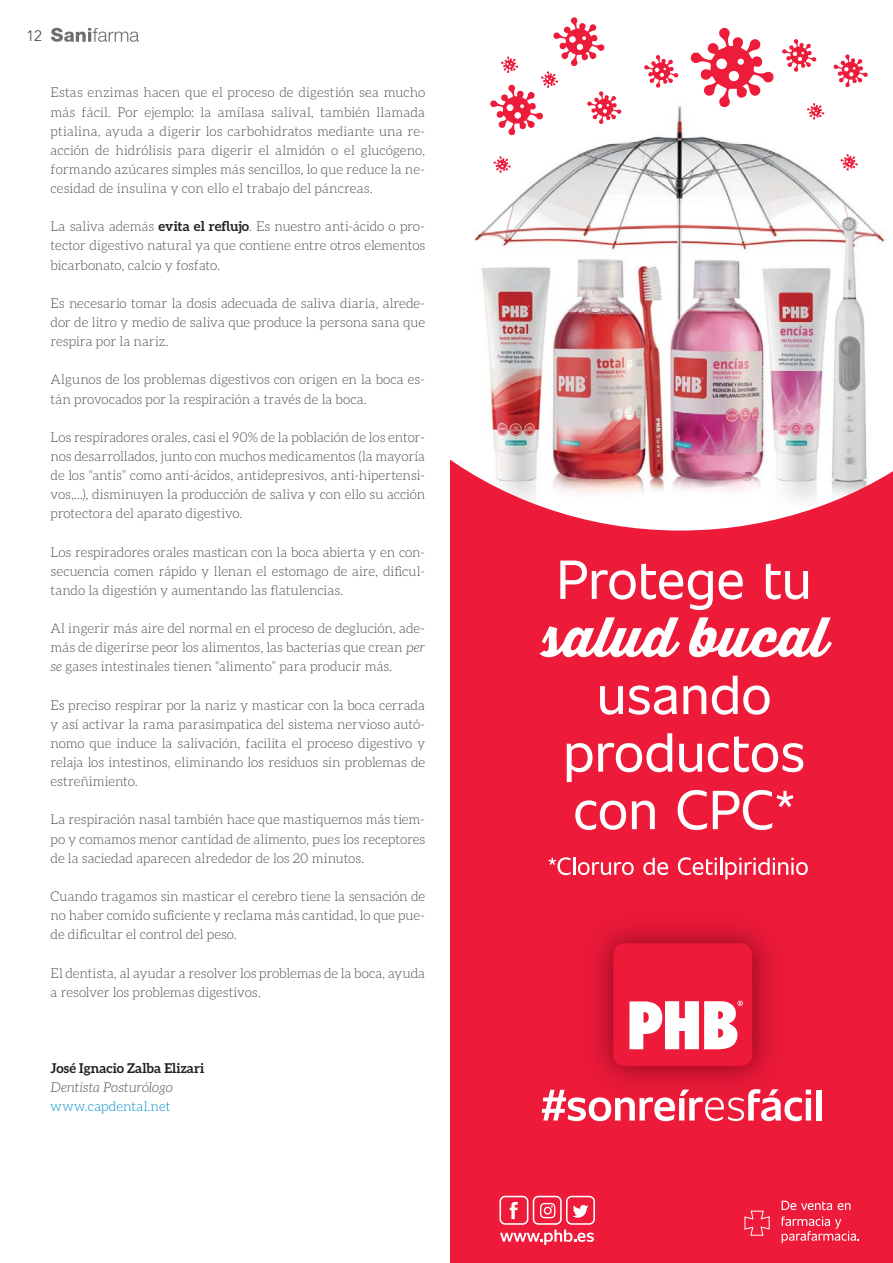
<style>
.page{position:relative;width:893px;height:1263px;background:#fff}
.page>*{position:absolute;margin:0;border:0;box-sizing:border-box;transform-origin:0 0}
.t1{font:300 15px "Avenir LT Std";color:#404041}
.t2{font:300 13.5px/19.2px "Aleo";letter-spacing:-.005em;color:#4c4c4e;text-align:justify}
.t3{font:700 13.5px "Aleo";letter-spacing:.01em;color:#231f20}
.t4{font:italic 300 13.5px "Aleo";letter-spacing:.01em;color:#4c4c4e}
.t5{font:300 13.5px "Aleo";letter-spacing:.015em;color:#008dcf}
.s1{font-weight:700;color:#231f20}
.s2{font-style:italic}
</style>
<div class="page">
<svg style="left:51px;top:28px;width:88px;height:14px"></svg>
<img style="left:472px;top:58px;width:415px;height:386px">
<svg style="left:690px;top:27px;width:84px;height:81px"></svg>
<svg style="left:782px;top:39px;width:34px;height:33px"></svg>
<svg style="left:833px;top:54px;width:35px;height:33px"></svg>
<svg style="left:644px;top:55px;width:34px;height:33px"></svg>
<svg style="left:807px;top:103px;width:17px;height:17px"></svg>
<svg style="left:840px;top:154px;width:18px;height:17px"></svg>
<svg style="left:490px;top:17px;width:132px;height:118px"></svg>
<svg style="left:493px;top:156px;width:18px;height:17px"></svg>
<svg style="left:451px;top:444px;width:442px;height:819px;background:#ec2e4a"></svg>
<svg style="left:500px;top:1230px;width:94px;height:15px"></svg>
<div style="left:499px;top:1196px;width:29px;height:29px;border:2px solid #fff;border-radius:5px"></div>
<svg style="left:510px;top:1202px;width:8px;height:17px"></svg>
<div style="left:566px;top:1196px;width:29px;height:29px;border:2px solid #fff;border-radius:5px"></div>
<svg style="left:573px;top:1205px;width:15px;height:13px"></svg>
<div style="left:533px;top:1196px;width:29px;height:29px;border:2px solid #fff;border-radius:5px"></div>
<svg style="left:540px;top:1203px;width:15px;height:15px"></svg>
<svg style="left:781px;top:1201px;width:51px;height:9px"></svg>
<svg style="left:838px;top:1203px;width:12px;height:7px"></svg>
<svg style="left:782px;top:1216px;width:77px;height:27px;background:#f0435c"></svg>
<svg style="left:744px;top:1210px;width:26px;height:26px"></svg>
<img style="left:574px;top:905px;width:217px;height:184px">
<div style="left:613px;top:943px;width:139px;height:123px;background:#ed1a39;border-radius:11px"></div>
<svg style="left:629px;top:1001px;width:114px;height:48px"></svg>
<svg style="left:542px;top:1089px;width:269px;height:32px"></svg>
<div style="left:816px;top:1090px;width:5px;height:31px;background:#fff"></div>
<svg style="left:548px;top:857px;width:86px;height:18px"></svg>
<svg style="left:643px;top:858px;width:25px;height:17px"></svg>
<svg style="left:678px;top:857px;width:130px;height:22px;background:#f1556c"></svg>
<svg style="left:560px;top:561px;width:183px;height:49px"></svg>
<svg style="left:766px;top:564px;width:42px;height:36px"></svg>
<svg style="left:539px;top:617px;width:141px;height:40px"></svg>
<svg style="left:686px;top:617px;width:146px;height:40px"></svg>
<svg style="left:600px;top:686px;width:23px;height:29px"></svg>
<svg style="left:629px;top:685px;width:48px;height:30px"></svg>
<svg style="left:683px;top:685px;width:23px;height:29px"></svg>
<svg style="left:712px;top:676px;width:25px;height:39px"></svg>
<svg style="left:743px;top:685px;width:27px;height:30px"></svg>
<svg style="left:567px;top:743px;width:25px;height:39px"></svg>
<svg style="left:598px;top:733px;width:74px;height:39px"></svg>
<svg style="left:679px;top:744px;width:23px;height:28px"></svg>
<svg style="left:708px;top:736px;width:95px;height:37px"></svg>
<svg style="left:575px;top:800px;width:51px;height:30px"></svg>
<svg style="left:632px;top:801px;width:23px;height:28px"></svg>
<svg style="left:678px;top:790px;width:29px;height:40px"></svg>
<svg style="left:713px;top:790px;width:80px;height:40px"></svg>
<p class="t1" style="left:26px;top:27px;width:17px">12</p>
<p class="t2" style="left:51px;top:84px;width:376px">Estas enzimas hacen que el proceso de digestión sea mucho más fácil. Por ejemplo: la amilasa salival, también llamada ptialina, ayuda a digerir los carbohidratos mediante una re&shy;acción de hidrólisis para digerir el almidón o el glucógeno, formando azúcares simples más sencillos, lo que reduce la ne&shy;cesidad de insulina y con ello el trabajo del páncreas.</p>
<p class="t2" style="left:51px;top:218px;width:376px">La saliva además <span class="s1">evita el reflujo</span>. Es nuestro anti-ácido o pro&shy;tector digestivo natural ya que contiene entre otros elementos bicarbonato, calcio y fosfato.</p>
<p class="t2" style="left:51px;top:295px;width:376px">Es necesario tomar la dosis adecuada de saliva diaria, alrede&shy;dor de litro y medio de saliva que produce la persona sana que respira por la nariz.</p>
<p class="t2" style="left:51px;top:371px;width:376px">Algunos de los problemas digestivos con origen en la boca es&shy;tán provocados por la respiración a través de la boca.</p>
<p class="t2" style="left:51px;top:429px;width:376px">Los respiradores orales, casi el 90% de la población de los entor&shy;nos desarrollados, junto con muchos medicamentos (la mayoría de los “antis” como anti-ácidos, antidepresivos, anti-hipertensi&shy;vos,...), disminuyen la producción de saliva y con ello su acción protectora del aparato digestivo.</p>
<p class="t2" style="left:51px;top:543px;width:376px">Los respiradores orales mastican con la boca abierta y en con&shy;secuencia comen rápido y llenan el estomago de aire, dificul&shy;tando la digestión y aumentando las flatulencias.</p>
<p class="t2" style="left:51px;top:620px;width:376px">Al ingerir más aire del normal en el proceso de deglución, ade&shy;más de digerirse peor los alimentos, las bacterias que crean <span class="s2">per se</span> gases intestinales tienen “alimento” para producir más.</p>
<p class="t2" style="left:51px;top:696px;width:376px">Es preciso respirar por la nariz y masticar con la boca cerrada y así activar la rama parasimpatica del sistema nervioso autó&shy;nomo que induce la salivación, facilita el proceso digestivo y relaja los intestinos, eliminando los residuos sin problemas de estreñimiento.</p>
<p class="t2" style="left:51px;top:811px;width:376px">La respiración nasal también hace que mastiquemos más tiem&shy;po y comamos menor cantidad de alimento, pues los receptores de la saciedad aparecen alrededor de los 20 minutos.</p>
<p class="t2" style="left:51px;top:888px;width:376px">Cuando tragamos sin masticar el cerebro tiene la sensación de no haber comido suficiente y reclama más cantidad, lo que pue&shy;de dificultar el control del peso.</p>
<p class="t2" style="left:51px;top:964px;width:376px">El dentista, al ayudar a resolver los problemas de la boca, ayuda a resolver los problemas digestivos.</p>
<p class="t3" style="left:51px;top:1061px;width:155px">José Ignacio Zalba Elizari</p>
<p class="t4" style="left:51px;top:1080px;width:124px">Dentista Posturólogo</p>
<p class="t5" style="left:51px;top:1102px;width:122px">www.capdental.net</p>
</div>
